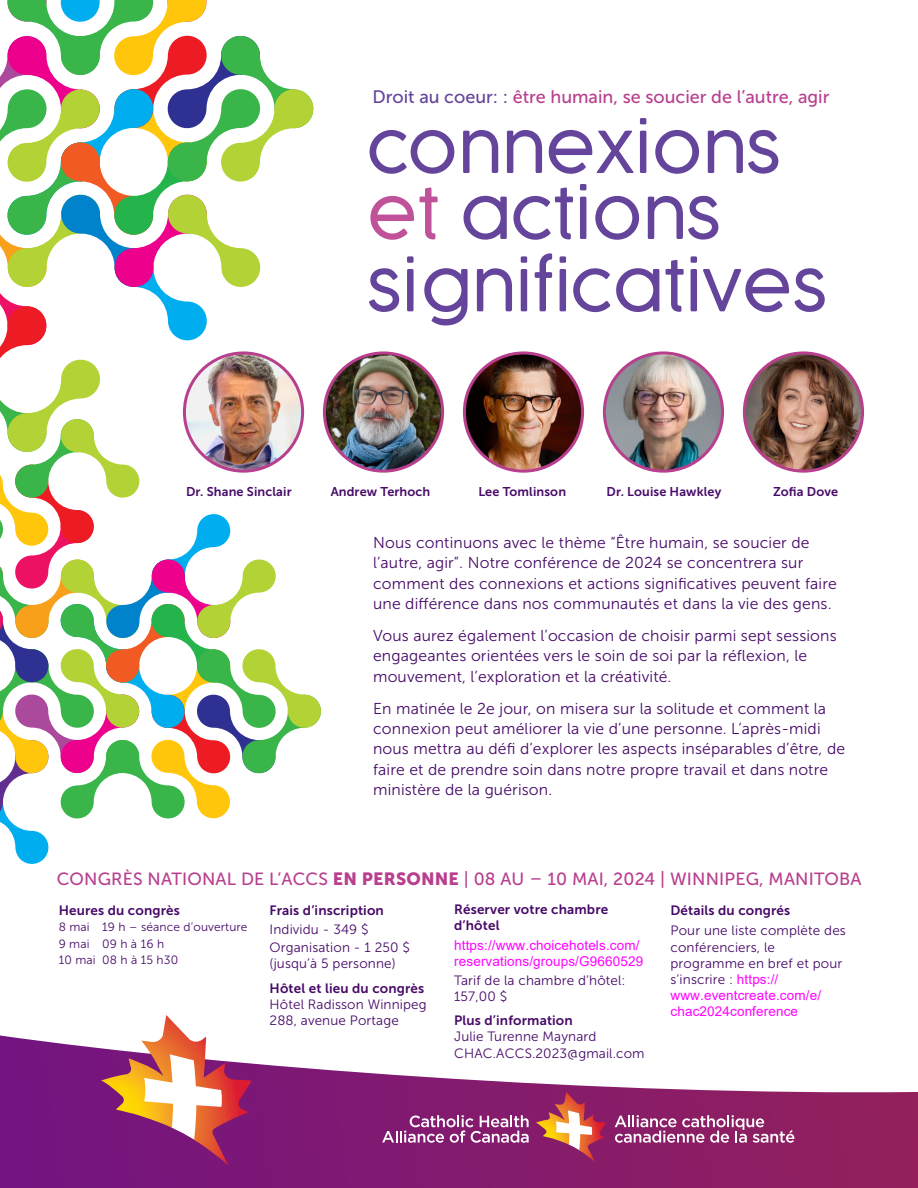
<style>
.page{position:relative;width:918px;height:1188px;background:#fff}
.page>*{position:absolute;margin:0;border:0;box-sizing:border-box;transform-origin:0 0}
.t1{font:300 66.75px/66px "Cocogoose";color:#65449b}
.t2{font:18px "Museo Sans 500";color:#b83f8e}
.t3{font:17.7px "Museo Sans 500";letter-spacing:.01em;color:#b83f8e}
.t4{font:15.75px/20.2px "Museo Sans 300";letter-spacing:.01em;color:#470a68}
.t5{font:13.5px/16.2px "Museo Sans 300";letter-spacing:.01em;color:#470a68}
.t6{font:13.5px/16.2px "Museo Sans 700";letter-spacing:.01em;color:#470a68}
.t7{font:13.5px/16.2px "Arial";letter-spacing:.01em;color:#f0f}
.t8{font:12.6px "Museo Sans 700";letter-spacing:.01em;color:#470a68}
.t9{font:12px/16.5px "Museo Sans 300";letter-spacing:.01em;color:#470a68}
.s1{color:#65449b}
.s2{color:#bf5299}
.s3{font-family:"Museo Sans 900"}
.s4{font-family:"Museo Sans 700"}
.s5{font-family:"Arial";color:#f0f}
</style>
<div class="page">
<img style="left:464px;top:353px;width:119px;height:118px;border-radius:59px">
<div style="left:463px;top:351px;width:121px;height:122px;border:3px solid #b83f8e;border-radius:50%"></div>
<img style="left:604px;top:353px;width:119px;height:118px;border-radius:59px">
<div style="left:603px;top:351px;width:121px;height:122px;border:3px solid #b83f8e;border-radius:50%"></div>
<img style="left:744px;top:353px;width:119px;height:118px;border-radius:59px">
<div style="left:743px;top:351px;width:121px;height:122px;border:3px solid #b83f8e;border-radius:50%"></div>
<img style="left:324px;top:353px;width:119px;height:118px;border-radius:59px">
<div style="left:323px;top:351px;width:121px;height:122px;border:3px solid #b83f8e;border-radius:50%"></div>
<svg style="left:0;top:1035px;width:918px;height:153px"></svg>
<svg style="left:536px;top:1092px;width:70px;height:70px;background:#b1516a"></svg>
<svg style="left:382px;top:1115px;width:147px;height:28px"></svg>
<svg style="left:615px;top:1115px;width:179px;height:28px;background:#ab5c8f"></svg>
<svg style="left:101px;top:1015px;width:151px;height:150px"></svg>
<svg style="left:0;top:0;width:323px;height:864px"></svg>
<p class="t2" style="left:373px;top:87px;width:459px"><span class="s1">Droit au coeur: :</span> être humain, se soucier de l’autre, agir</p>
<p class="t1" style="left:367px;top:115px;width:415px">CONNEXIONS<br><span class="s2">ET</span> ACTIONS</p>
<p class="t1" style="left:367px;top:253px;width:462px">SIGNIFICATIVES</p>
<p class="t8" style="left:186px;top:484px;width:107px">Dr. Shane Sinclair</p>
<p class="t8" style="left:331px;top:484px;width:101px">Andrew Terhoch</p>
<p class="t8" style="left:478px;top:484px;width:89px">Lee Tomlinson</p>
<p class="t8" style="left:607px;top:484px;width:116px">Dr. Louise Hawkley</p>
<p class="t8" style="left:773px;top:484px;width:67px">Zofia Dove</p>
<p class="t4" style="left:373px;top:533px;width:465px">Nous continuons avec le thème “Être humain, se soucier de l’autre, agir”. Notre conférence de 2024 se concentrera sur comment des connexions et actions significatives peuvent faire une différence dans nos communautés et dans la vie des gens.</p>
<p class="t4" style="left:373px;top:626px;width:465px">Vous aurez également l’occasion de choisir parmi sept sessions engageantes orientées vers le soin de soi par la réflexion, le mouvement, l’exploration et la créativité.</p>
<p class="t4" style="left:373px;top:698px;width:474px">En matinée le 2e jour, on misera sur la solitude et comment la connexion peut améliorer la vie d’une personne. L’après-midi nous mettra au défi d’explorer les aspects inséparables d’être, de faire et de prendre soin dans notre propre travail et dans notre ministère de la guérison.</p>
<p class="t3" style="left:57px;top:869px;width:806px">CONGRÈS NATIONAL DE L’ACCS <span class="s3">EN PERSONNE</span> | 08 AU – 10 MAI, 2024 | WINNIPEG, MANITOBA</p>
<p class="t6" style="left:59px;top:902px;width:123px">Heures du congrès</p>
<p class="t9" style="left:59px;top:919px;width:190px">8 mai 19 h – séance d’ouverture<br>9 mai 09 h à 16 h<br>10 mai 08 h à 15 h30</p>
<p class="t6" style="left:270px;top:902px;width:116px">Frais d’inscription</p>
<p class="t5" style="left:270px;top:921px;width:101px">Individu - 349 $</p>
<p class="t5" style="left:270px;top:939px;width:142px">Organisation - 1 250 $ (jusqu’à 5 personne)</p>
<p class="t5" style="left:270px;top:980px;width:159px"><span class="s4">Hôtel et lieu du congrès<br></span>Hôtel Radisson Winnipeg<br>288, avenue Portage</p>
<p class="t6" style="left:454px;top:901px;width:156px">Réserver votre chambre d’hôtel</p>
<p class="t7" style="left:454px;top:937px;width:190px">https://www.choicehotels.com/ reservations/groups/G9660529</p>
<p class="t5" style="left:454px;top:972px;width:173px">Tarif de la chambre d’hôtel:<br>157,00 $</p>
<p class="t5" style="left:454px;top:1012px;width:192px"><span class="s4">Plus d’information<br></span>Julie Turenne Maynard<br>CHAC.ACCS.2023@gmail.com</p>
<p class="t5" style="left:671px;top:900px;width:177px;line-height:20.7px"><span class="s4">Détails du congrés<br></span>Pour une liste complète des</p>
<p class="t5" style="left:671px;top:939px;width:173px">conférenciers, le programme en bref et pour s’inscrire : <span class="s5">https:// www.eventcreate.com/e/ chac2024conference</span></p>
</div>
